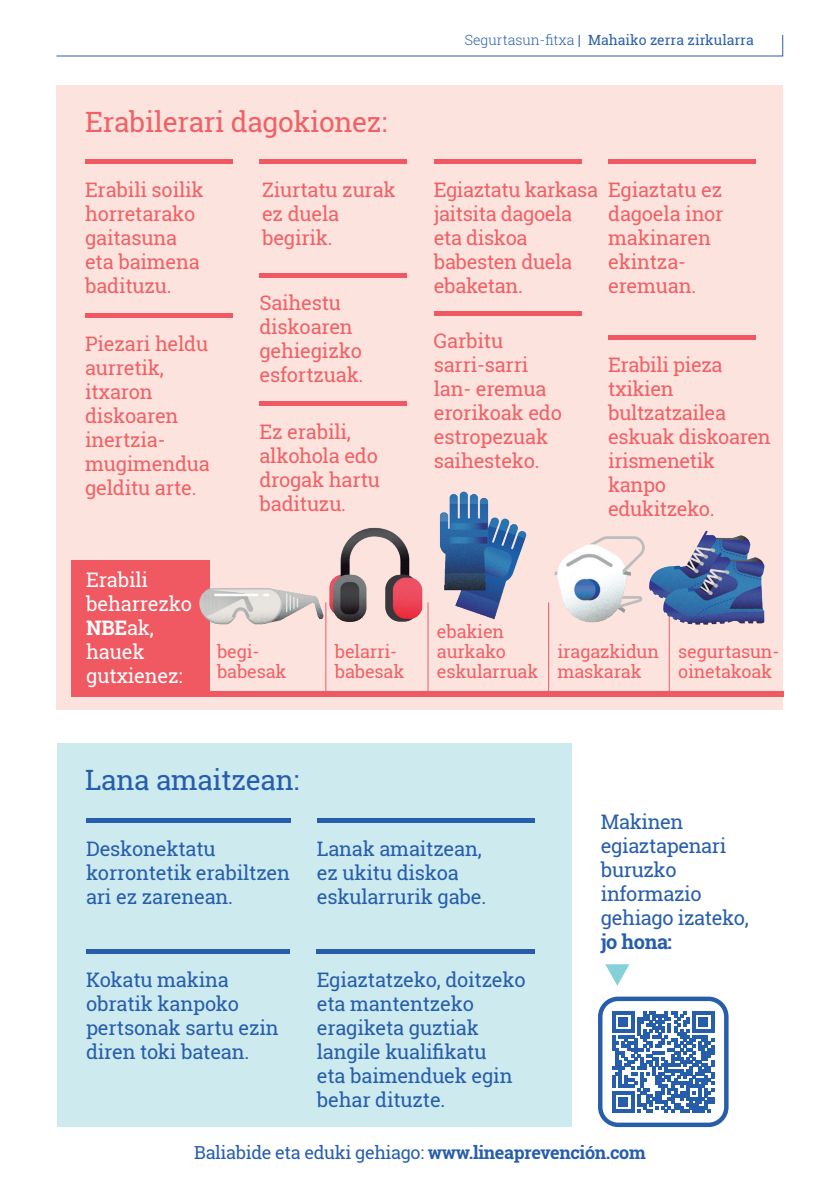
<style>
.page{position:relative;width:840px;height:1191px;background:#fff}
.page>*{position:absolute;margin:0;border:0;box-sizing:border-box;transform-origin:0 0}
.t1{font:28px "Roboto Slab";letter-spacing:-.01em;color:#f06165}
.t2{font:28px "Roboto Slab";letter-spacing:-.01em;color:#275eac}
.t3{font:20px/24px "Roboto Slab";letter-spacing:-.01em;color:#f06165}
.t4{font:20px/24px "Roboto Slab";letter-spacing:-.01em;color:#275eac}
.t5{font:20px/24px "Roboto Slab";letter-spacing:-.01em;color:#fff}
.t6{font:18px/20px "Roboto Slab";letter-spacing:-.01em;color:#f06165}
.t7{font:18px "Roboto Slab";letter-spacing:-.02em;color:#275eac}
.t8{font:14px "Roboto Slab";color:#2b60ad}
.s1{font-weight:700}
.s2{font-weight:300}
</style>
<div class="page">
<div style="left:57px;top:85px;width:725px;height:625px;background:#fde3de"></div>
<div style="left:57px;top:744px;width:514px;height:383px;background:#cdeaee"></div>
<div style="left:86px;top:818px;width:204px;height:5px;background:#275eac"></div>
<div style="left:317px;top:818px;width:217px;height:5px;background:#275eac"></div>
<div style="left:316px;top:949px;width:218px;height:5px;background:#275eac"></div>
<div style="left:87px;top:949px;width:203px;height:5px;background:#275eac"></div>
<div style="left:85px;top:159px;width:147px;height:5px;background:#f05961"></div>
<div style="left:85px;top:313px;width:147px;height:5px;background:#f05961"></div>
<div style="left:259px;top:159px;width:148px;height:5px;background:#f05961"></div>
<hr style="left:259px;top:273px;width:148px;height:4px;background:#f05961">
<hr style="left:433px;top:311px;width:148px;height:4px;background:#f05961">
<hr style="left:608px;top:335px;width:147px;height:4px;background:#f05961">
<div style="left:259px;top:401px;width:148px;height:5px;background:#f05961"></div>
<div style="left:433px;top:159px;width:148px;height:5px;background:#f05961"></div>
<div style="left:608px;top:159px;width:147px;height:5px;background:#f05961"></div>
<svg style="left:56px;top:35px;width:727px;height:22px"></svg>
<svg style="left:612px;top:1011px;width:101px;height:101px"></svg>
<div style="left:597px;top:996px;width:131px;height:131px;border:4px solid #275eac;border-radius:18px"></div>
<svg style="left:605px;top:964px;width:24px;height:21px"></svg>
<div style="left:192px;top:691px;width:590px;height:5px;background:#f05961"></div>
<div style="left:71px;top:560px;width:138px;height:136px;background:#f05961"></div>
<hr style="left:325px;top:602px;width:1px;height:89px;background:#f05961">
<hr style="left:427px;top:602px;width:1px;height:89px;background:#f05961">
<hr style="left:548px;top:602px;width:1px;height:89px;background:#f05961">
<hr style="left:668px;top:602px;width:1px;height:89px;background:#f05961">
<img style="left:548px;top:536px;width:86px;height:97px">
<img style="left:331px;top:527px;width:92px;height:95px">
<img style="left:427px;top:491px;width:100px;height:139px">
<img style="left:199px;top:567px;width:132px;height:75px">
<img style="left:634px;top:530px;width:131px;height:104px">
<p class="t1" style="left:85px;top:102px;width:303px">Erabilerari dagokionez:</p>
<p class="t3" style="left:85px;top:177px;width:120px">Erabili soilik horretarako gaitasuna</p>
<p class="t3" style="left:85px;top:249px;width:116px">eta baimena badituzu.</p>
<p class="t3" style="left:85px;top:331px;width:126px">Piezari heldu aurretik, itxaron diskoaren inertzia&shy;mugimendua gelditu arte.</p>
<p class="t3" style="left:262px;top:178px;width:135px">Ziurtatu zurak ez duela begirik.</p>
<p class="t3" style="left:259px;top:291px;width:105px">Saihestu diskoaren gehiegizko esfortzuak.</p>
<p class="t3" style="left:259px;top:419px;width:93px">Ez erabili,</p>
<p class="t3" style="left:259px;top:443px;width:122px;text-align:justify">alkohola edo drogak hartu badituzu.</p>
<p class="t5" style="left:86px;top:567px;width:107px">Erabili beharrezko<br><span class="s1">NBE</span>ak, hauek gutxienez:</p>
<p class="t6" style="left:217px;top:641px;width:71px">begi&shy;babesak</p>
<p class="t6" style="left:334px;top:641px;width:71px">belarri&shy;babesak</p>
<p class="t8" style="left:464px;top:31px;width:290px"><span class="s2">Segurtasun-fitxa</span> | Mahaiko zerra zirkularra</p>
<p class="t3" style="left:433px;top:177px;width:166px">Egiaztatu karkasa jaitsita dagoela eta diskoa babesten duela ebaketan.</p>
<p class="t3" style="left:608px;top:177px;width:117px;text-align:justify">Egiaztatu ez dagoela inor makinaren</p>
<p class="t3" style="left:608px;top:249px;width:89px">ekintza&shy;eremuan.</p>
<p class="t3" style="left:433px;top:329px;width:130px">Garbitu sarri-sarri lan- eremua erorikoak edo estropezuak saihesteko.</p>
<p class="t3" style="left:608px;top:353px;width:164px">Erabili pieza txikien bultzatzailea eskuak diskoaren irismenetik kanpo edukitzeko.</p>
<p class="t6" style="left:436px;top:621px;width:103px">ebakien aurkako eskularruak</p>
<p class="t6" style="left:557px;top:641px;width:103px">iragazkidun</p>
<p class="t6" style="left:557px;top:661px;width:86px">maskarak</p>
<p class="t6" style="left:677px;top:641px;width:103px">segurtasun&shy;oinetakoak</p>
<p class="t2" style="left:85px;top:760px;width:215px">Lana amaitzean:</p>
<p class="t4" style="left:86px;top:836px;width:205px">Deskonektatu korrontetik erabiltzen ari ez zarenean.</p>
<p class="t4" style="left:316px;top:836px;width:171px">Lanak amaitzean, ez ukitu diskoa eskularrurik gabe.</p>
<p class="t4" style="left:86px;top:967px;width:194px">Kokatu makina obratik kanpoko pertsonak sartu ezin diren toki batean.</p>
<p class="t4" style="left:316px;top:967px;width:210px">Egiaztatzeko, doitzeko eta mantentzeko eragiketa guztiak langile kualifikatu<br>eta baimenduek egin behar dituzte.</p>
<p class="t4" style="left:600px;top:809px;width:149px">Makinen egiaztapenari buruzko informazio gehiago izateko, <span class="s1">jo hona:</span></p>
<p class="t7" style="left:194px;top:1140px;width:453px">Baliabide eta eduki gehiago: <span class="s1">www.lineaprevención.com</span></p>
</div>
